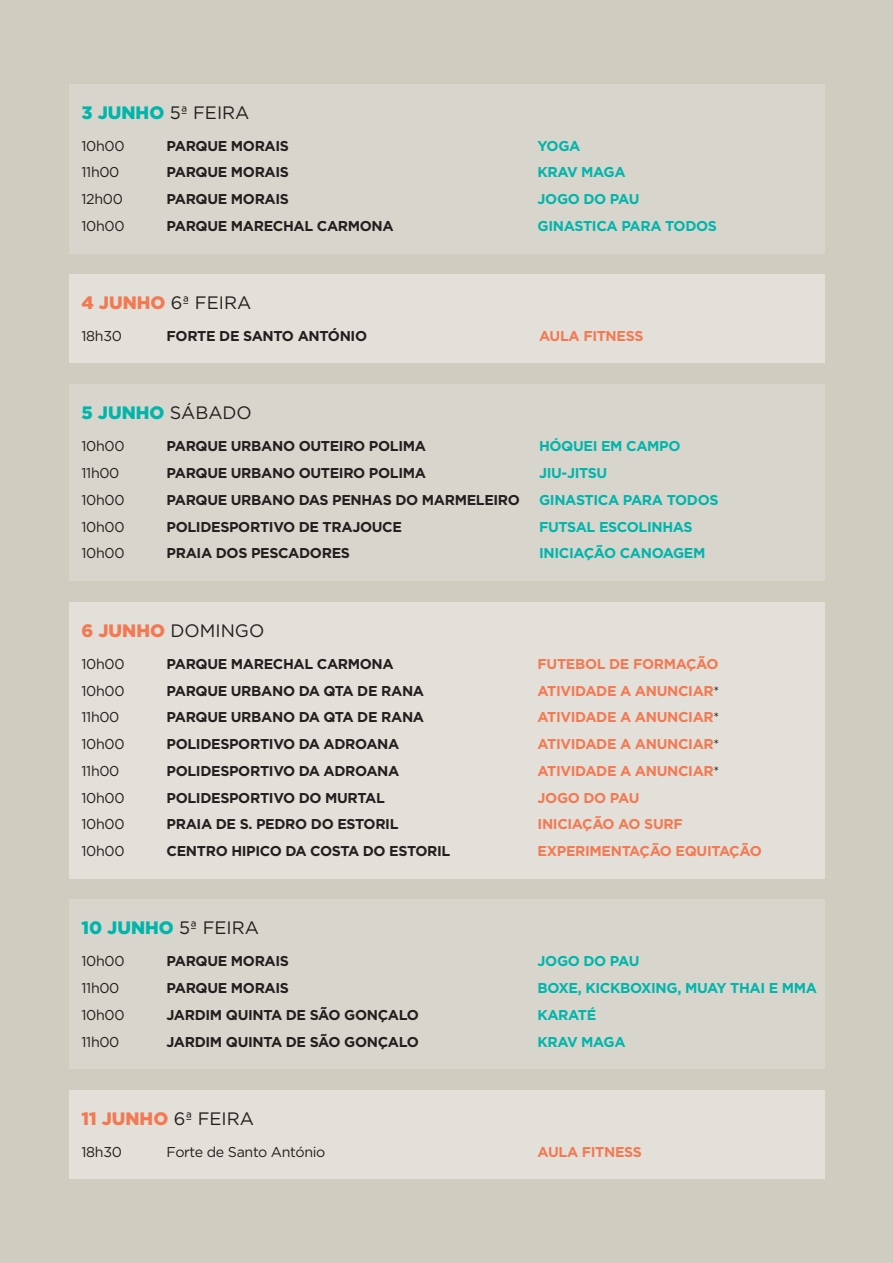
<style>
.page{position:relative;width:893px;height:1263px;background:#cfccc0}
.page>*{position:absolute;margin:0;border:0;box-sizing:border-box;transform-origin:0 0}
.t1{font:18px "Gotham";color:#231f20}
.t2{font:900 18px "Gotham";color:#00b5ac}
.t3{font:900 18px "Gotham";color:#f47953}
.t4{font:700 14.25px "Gotham";letter-spacing:-.025em;color:#231f20}
.t5{font:700 14.25px "Gotham";letter-spacing:-.025em;color:#00b5ac}
.t6{font:700 14.25px "Gotham";letter-spacing:-.025em;color:#f47953}
.t7{font:14.25px "Gotham";letter-spacing:-.025em;color:#231f20}
.s1{font-weight:900;color:#00b5ac}
.s2{font-weight:900;color:#f47953}
.s3{font-weight:400;color:#231f20}
.s4{font-weight:400;font-size:13.5px;color:#231f20}
</style>
<div class="page">
<div style="left:69px;top:84px;width:755px;height:169px;background:#d8d6cc"></div>
<div style="left:69px;top:385px;width:755px;height:196px;background:#d8d6cc"></div>
<div style="left:69px;top:900px;width:755px;height:169px;background:#d8d6cc"></div>
<div style="left:69px;top:274px;width:755px;height:89px;background:#e2e0d8"></div>
<div style="left:69px;top:602px;width:755px;height:276px;background:#e2e0d8"></div>
<div style="left:69px;top:1090px;width:755px;height:89px;background:#e2e0d8"></div>
<p class="t1" style="left:82px;top:101px;width:169px"><span class="s1">3 JUNHO</span> 5ª FEIRA</p>
<p class="t7" style="left:82px;top:136px;width:45px">10h00</p>
<p class="t4" style="left:167px;top:136px;width:124px">PARQUE MORAIS</p>
<p class="t5" style="left:538px;top:136px;width:44px">YOGA</p>
<p class="t7" style="left:82px;top:163px;width:39px">11h00</p>
<p class="t4" style="left:167px;top:163px;width:124px">PARQUE MORAIS</p>
<p class="t5" style="left:538px;top:163px;width:90px">KRAV MAGA</p>
<p class="t7" style="left:82px;top:190px;width:43px">12h00</p>
<p class="t4" style="left:167px;top:190px;width:124px">PARQUE MORAIS</p>
<p class="t5" style="left:538px;top:190px;width:103px">JOGO DO PAU</p>
<p class="t7" style="left:82px;top:217px;width:45px">10h00</p>
<p class="t4" style="left:167px;top:216px;width:229px">PARQUE MARECHAL CARMONA</p>
<p class="t5" style="left:538px;top:216px;width:181px">GINASTICA PARA TODOS</p>
<p class="t1" style="left:82px;top:291px;width:171px"><span class="s2">4 JUNHO</span> 6ª FEIRA</p>
<p class="t7" style="left:82px;top:327px;width:42px">18h30</p>
<p class="t4" style="left:167px;top:327px;width:202px">FORTE DE SANTO ANTÓNIO</p>
<p class="t6" style="left:539px;top:327px;width:106px">AULA FITNESS</p>
<p class="t2" style="left:82px;top:401px;width:172px">5 JUNHO <span class="s3">SÁBADO</span></p>
<p class="t7" style="left:82px;top:437px;width:45px">10h00</p>
<p class="t4" style="left:167px;top:437px;width:261px">PARQUE URBANO OUTEIRO POLIMA</p>
<p class="t5" style="left:539px;top:437px;width:143px">HÓQUEI EM CAMPO</p>
<p class="t7" style="left:82px;top:464px;width:39px">11h00</p>
<p class="t4" style="left:167px;top:464px;width:261px">PARQUE URBANO OUTEIRO POLIMA</p>
<p class="t5" style="left:539px;top:464px;width:70px">JIU-JITSU</p>
<p class="t7" style="left:82px;top:491px;width:45px">10h00</p>
<p class="t4" style="left:167px;top:490px;width:355px">PARQUE URBANO DAS PENHAS DO MARMELEIRO</p>
<p class="t5" style="left:539px;top:490px;width:181px">GINASTICA PARA TODOS</p>
<p class="t7" style="left:82px;top:517px;width:45px">10h00</p>
<p class="t4" style="left:167px;top:517px;width:237px">POLIDESPORTIVO DE TRAJOUCE</p>
<p class="t5" style="left:539px;top:517px;width:155px">FUTSAL ESCOLINHAS</p>
<p class="t7" style="left:82px;top:544px;width:45px">10h00</p>
<p class="t4" style="left:167px;top:544px;width:185px">PRAIA DOS PESCADORES</p>
<p class="t5" style="left:539px;top:544px;width:168px">INICIAÇÃO CANOAGEM</p>
<p class="t1" style="left:82px;top:619px;width:184px"><span class="s2">6 JUNHO</span> DOMINGO</p>
<p class="t7" style="left:82px;top:655px;width:45px">10h00</p>
<p class="t4" style="left:167px;top:654px;width:229px">PARQUE MARECHAL CARMONA</p>
<p class="t6" style="left:538px;top:654px;width:182px">FUTEBOL DE FORMAÇÃO</p>
<p class="t7" style="left:82px;top:681px;width:45px">10h00</p>
<p class="t4" style="left:167px;top:681px;width:259px">PARQUE URBANO DA QTA DE RANA</p>
<p class="t6" style="left:538px;top:681px;width:183px">ATIVIDADE A ANUNCIAR<span class="s4">*</span></p>
<p class="t7" style="left:82px;top:708px;width:39px">11h00</p>
<p class="t4" style="left:167px;top:708px;width:259px">PARQUE URBANO DA QTA DE RANA</p>
<p class="t6" style="left:538px;top:708px;width:183px">ATIVIDADE A ANUNCIAR<span class="s4">*</span></p>
<p class="t7" style="left:82px;top:735px;width:45px">10h00</p>
<p class="t4" style="left:167px;top:735px;width:234px">POLIDESPORTIVO DA ADROANA</p>
<p class="t6" style="left:538px;top:735px;width:183px">ATIVIDADE A ANUNCIAR<span class="s4">*</span></p>
<p class="t7" style="left:82px;top:762px;width:39px">11h00</p>
<p class="t4" style="left:167px;top:761px;width:234px">POLIDESPORTIVO DA ADROANA</p>
<p class="t6" style="left:538px;top:761px;width:183px">ATIVIDADE A ANUNCIAR<span class="s4">*</span></p>
<p class="t7" style="left:82px;top:788px;width:45px">10h00</p>
<p class="t4" style="left:167px;top:788px;width:220px">POLIDESPORTIVO DO MURTAL</p>
<p class="t6" style="left:538px;top:788px;width:103px">JOGO DO PAU</p>
<p class="t7" style="left:82px;top:815px;width:45px">10h00</p>
<p class="t4" style="left:167px;top:815px;width:233px">PRAIA DE S. PEDRO DO ESTORIL</p>
<p class="t6" style="left:538px;top:815px;width:147px">INICIAÇÃO AO SURF</p>
<p class="t7" style="left:82px;top:842px;width:45px">10h00</p>
<p class="t4" style="left:167px;top:842px;width:285px">CENTRO HIPICO DA COSTA DO ESTORIL</p>
<p class="t6" style="left:538px;top:842px;width:226px">EXPERIMENTAÇÃO EQUITAÇÃO</p>
<p class="t2" style="left:82px;top:916px;width:179px">10 JUNHO <span class="s3">5ª FEIRA</span></p>
<p class="t7" style="left:82px;top:952px;width:45px">10h00</p>
<p class="t4" style="left:167px;top:952px;width:124px">PARQUE MORAIS</p>
<p class="t5" style="left:538px;top:952px;width:103px">JOGO DO PAU</p>
<p class="t7" style="left:82px;top:979px;width:39px">11h00</p>
<p class="t4" style="left:167px;top:978px;width:124px">PARQUE MORAIS</p>
<p class="t5" style="left:538px;top:978px;width:281px">BOXE, KICKBOXING, MUAY THAI E MMA</p>
<p class="t7" style="left:82px;top:1006px;width:45px">10h00</p>
<p class="t4" style="left:167px;top:1005px;width:254px">JARDIM QUINTA DE SÃO GONÇALO</p>
<p class="t5" style="left:538px;top:1005px;width:60px">KARATÉ</p>
<p class="t7" style="left:82px;top:1032px;width:39px">11h00</p>
<p class="t4" style="left:167px;top:1032px;width:254px">JARDIM QUINTA DE SÃO GONÇALO</p>
<p class="t5" style="left:538px;top:1032px;width:90px">KRAV MAGA</p>
<p class="t3" style="left:82px;top:1106px;width:174px">11 JUNHO <span class="s3">6ª FEIRA</span></p>
<p class="t7" style="left:82px;top:1142px;width:42px">18h30</p>
<p class="t7" style="left:167px;top:1142px;width:160px">Forte de Santo António</p>
<p class="t6" style="left:538px;top:1142px;width:106px">AULA FITNESS</p>
</div>
